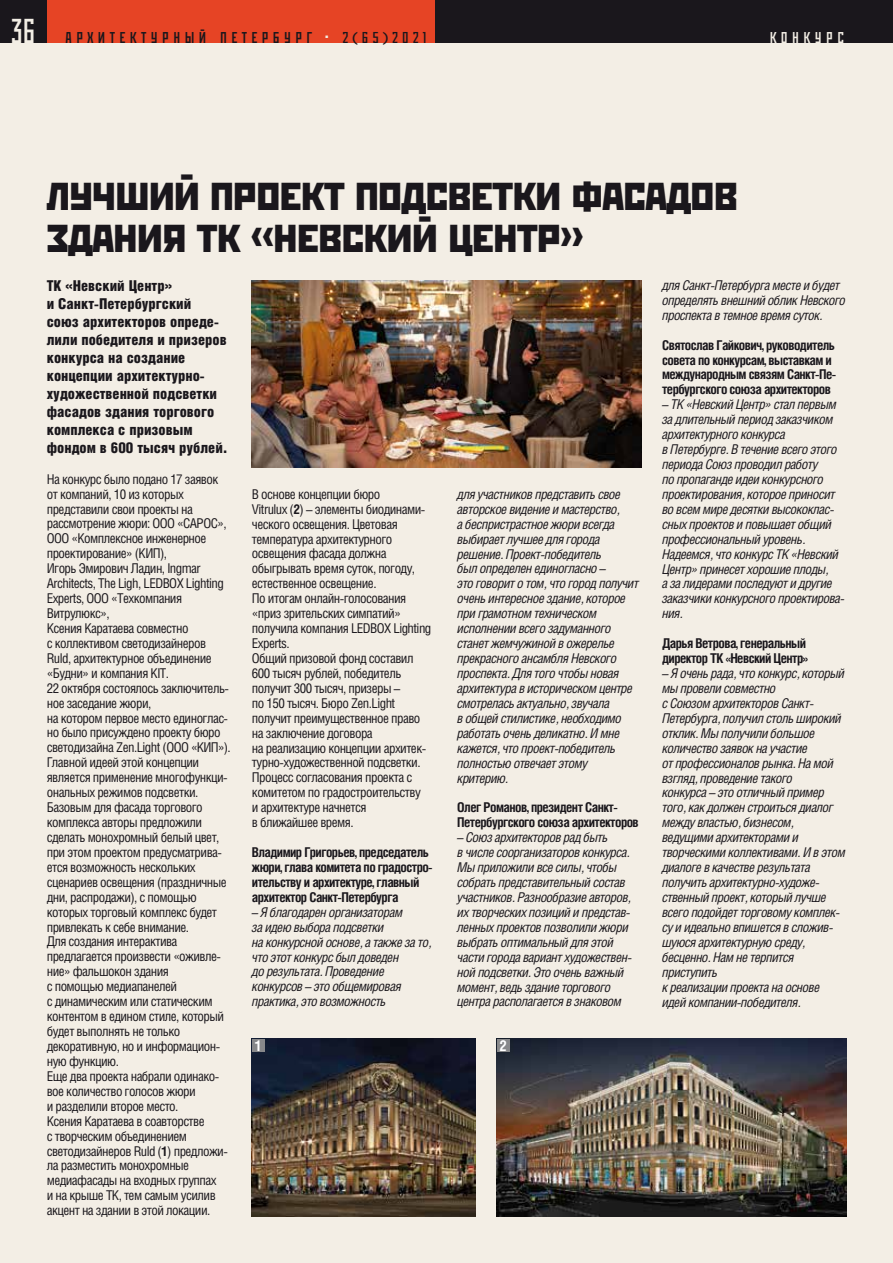
<style>
.page{position:relative;width:893px;height:1263px;background:#f3eee5}
.page>*{position:absolute;margin:0;border:0;box-sizing:border-box;transform-origin:0 0}
.t1{font:49.5px/42px "Stenberg C";letter-spacing:-.01em;color:#1a171c}
.t2{font:19.95px "Rodchenko Cond C";letter-spacing:.225em;color:#1a171c}
.t3{font:19.95px "Rodchenko Cond C";letter-spacing:.225em;color:#f3eee5}
.t4{font:900 15px/18px "Helios Cond";color:#1a171c}
.t5{font:700 15px "Helios Cond";color:#fff}
.t6{font:italic 13.5px/15px "Helios Cond";letter-spacing:-.04em;color:#1a171c}
.t7{font:13.5px/15px "Helios Cond";letter-spacing:-.04em;color:#1a171c}
.t8{font:700 13.5px/15px "Helios Cond";letter-spacing:-.04em;color:#1a171c}
.s1{font-size:34.5px;color:#f3eee5}
.s2{font-size:15.75px}
.s3{font-weight:700}
</style>
<div class="page">
<img style="left:252px;top:280px;width:389px;height:188px">
<img style="left:252px;top:1039px;width:223px;height:177px">
<img style="left:497px;top:1039px;width:349px;height:177px">
<div style="left:47px;top:0;width:389px;height:43px;background:#e64425"></div>
<div style="left:0;top:0;width:47px;height:43px;background:#1a171c"></div>
<div style="left:436px;top:0;width:457px;height:43px;background:#1a171c"></div>
<div style="left:252px;top:1039px;width:13px;height:12px;background:#87888a"></div>
<div style="left:497px;top:1039px;width:13px;height:12px;background:#87888a"></div>
<hr style="left:892px;top:0;width:1px;height:1263px;background:#f3eee5">
<h2 class="t2" style="left:11px;top:26px;width:417px"><span class="s1">36</span> архитектурный петербург <sup>.</sup> <span class="s2">2(65)2021</span></h2>
<h2 class="t3" style="left:770px;top:26px;width:76px">конкурс</h2>
<h1 class="t1" style="left:47px;top:170px;width:693px">лучший проект подсветки фасадов здания тк «невский центр»</h1>
<p class="t4" style="left:47px;top:276px;width:183px">ТК «Невский Центр»<br>и Санкт-Петербургский<br>союз архитекторов опреде&shy;лили победителя и призеров конкурса на создание концепции архитектурно&shy;художественной подсветки фасадов здания торгового комплекса с призовым фондом в 600 тысяч рублей.</p>
<p class="t7" style="left:47px;top:471px;width:185px">На конкурс было подано 17 заявок от компаний, 10 из которых представили свои проекты на рассмотрение жюри: ООО «САРОС»,<br>ООО «Комплексное инженерное проектирование» (КИП),<br>Игорь Эмирович Ладин, Ingmar<br>Architects, The Ligh, LEDBOX Lighting<br>Experts, ООО «Техкомпания<br>Витрулюкс»,<br>Ксения Каратаева совместно<br>с коллективом светодизайнеров<br>Ruld, архитектурное объединение «Будни» и компания KIT.<br>22 октября состоялось заключитель&shy;ное заседание жюри,<br>на котором первое место единоглас&shy;но было присуждено проекту бюро светодизайна Zen.Light (ООО «КИП»).<br>Главной идеей этой концепции является применение многофункци&shy;ональных режимов подсветки.<br>Базовым для фасада торгового комплекса авторы предложили сделать монохромный белый цвет, при этом проектом предусматрива&shy;ется возможность нескольких сценариев освещения (праздничные дни, распродажи), с помощью которых торговый комплекс будет привлекать к себе внимание.<br>Для создания интерактива предлагается произвести «оживле&shy;ние» фальшокон здания<br>с помощью медиапанелей<br>с динамическим или статическим контентом в едином стиле, который будет выполнять не только декоративную, но и информацион&shy;ную функцию.<br>Еще два проекта набрали одинако&shy;вое количество голосов жюри<br>и разделили второе место.<br>Ксения Каратаева в соавторстве<br>с творческим объединением светодизайнеров Ruld (<span class="s3">1</span>) предложи&shy;ла разместить монохромные медиафасады на входных группах<br>и на крыше ТК, тем самым усилив акцент на здании в этой локации.</p>
<p class="t7" style="left:252px;top:486px;width:181px">В основе концепции бюро<br>Vitrulux (<span class="s3">2</span>) – элементы биодинами&shy;ческого освещения. Цветовая температура архитектурного освещения фасада должна обыгрывать время суток, погоду, естественное освещение.<br>По итогам онлайн-голосования «приз зрительских симпатий» получила компания LEDBOX Lighting<br>Experts.<br>Общий призовой фонд составил<br>600 тысяч рублей, победитель получит 300 тысяч, призеры –<br>по 150 тысяч. Бюро Zen.Light получит преимущественное право на заключение договора<br>на реализацию концепции архитек&shy;турно-художественной подсветки.<br>Процесс согласования проекта с комитетом по градостроительству<br>и архитектуре начнется<br>в ближайшее время.</p>
<p class="t8" style="left:252px;top:844px;width:182px">Владимир Григорьев, председатель жюри, глава комитета по градостро&shy;ительству и архитектуре, главный архитектор Санкт-Петербурга</p>
<p class="t6" style="left:252px;top:904px;width:181px">– Я благодарен организаторам<br>за идею выбора подсветки<br>на конкурсной основе, а также за то, что этот конкурс был доведен<br>до результата. Проведение конкурсов – это общемировая практика, это возможность</p>
<p class="t6" style="left:457px;top:486px;width:183px">для участников представить свое авторское видение и мастерство,<br>а беспристрастное жюри всегда выбирает лучшее для города решение. Проект-победитель<br>был определен единогласно –<br>это говорит о том, что город получит очень интересное здание, которое при грамотном техническом исполнении всего задуманного станет жемчужиной в ожерелье прекрасного ансамбля Невского проспекта. Для того чтобы новая архитектура в историческом центре смотрелась актуально, звучала<br>в общей стилистике, необходимо работать очень деликатно. И мне кажется, что проект-победитель полностью отвечает этому критерию.</p>
<p class="t8" style="left:457px;top:800px;width:183px">Олег Романов, президент Санкт-<br>Петербургского союза архитекторов</p>
<p class="t6" style="left:457px;top:830px;width:176px">– Союз архитекторов рад быть<br>в числе соорганизаторов конкурса.<br>Мы приложили все силы, чтобы собрать представительный состав участников. Разнообразие авторов, их творческих позиций и представ&shy;ленных проектов позволили жюри выбрать оптимальный для этой части города вариант художествен&shy;ной подсветки. Это очень важный момент, ведь здание торгового центра располагается в знаковом</p>
<p class="t5" style="left:255px;top:1036px;width:9px">1</p>
<p class="t5" style="left:499px;top:1036px;width:9px">2</p>
<p class="t6" style="left:662px;top:277px;width:185px">для Санкт-Петербурга месте и будет определять внешний облик Невского проспекта в темное время суток.</p>
<p class="t8" style="left:662px;top:337px;width:176px">Святослав Гайкович, руководитель совета по конкурсам, выставкам и международным связям Санкт-Пе&shy;тербургского союза архитекторов</p>
<p class="t6" style="left:662px;top:397px;width:184px">– ТК «Невский Центр» стал первым за длительный период заказчиком архитектурного конкурса<br>в Петербурге. В течение всего этого периода Союз проводил работу<br>по пропаганде идеи конкурсного проектирования, которое приносит во всем мире десятки высококлас&shy;сных проектов и повышает общий профессиональный уровень.<br>Надеемся, что конкурс ТК «Невский<br>Центр» принесет хорошие плоды,<br>а за лидерами последуют и другие заказчики конкурсного проектирова&shy;ния.</p>
<p class="t8" style="left:662px;top:636px;width:147px">Дарья Ветрова, генеральный директор ТК «Невский Центр»</p>
<p class="t6" style="left:662px;top:665px;width:185px">– Я очень рада, что конкурс, который мы провели совместно<br>с Союзом архитекторов Санкт-<br>Петербурга, получил столь широкий отклик. Мы получили большое количество заявок на участие<br>от профессионалов рынка. На мой взгляд, проведение такого<br>конкурса – это отличный пример того, как должен строиться диалог между властью, бизнесом, ведущими архитекторами и творческими коллективами. И в этом диалоге в качестве результата получить архитектурно-художе&shy;ственный проект, который лучше всего подойдет торговому комплек&shy;су и идеально впишется в сложив&shy;шуюся архитектурную среду, бесценно. Нам не терпится приступить<br>к реализации проекта на основе идей компании-победителя.</p>
</div>
